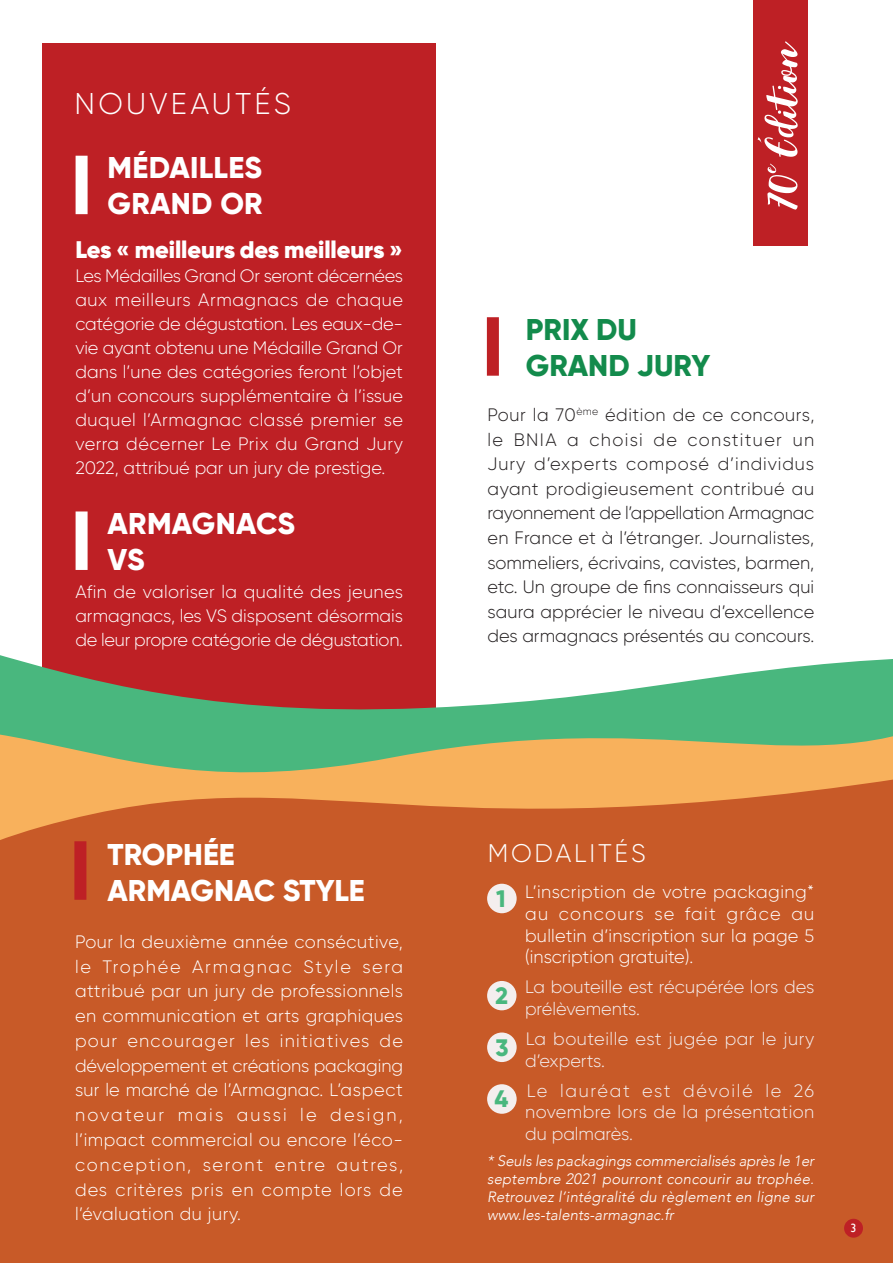
<style>
.page{position:relative;width:893px;height:1263px;background:#fff}
.page>*{position:absolute;margin:0;border:0;box-sizing:border-box;transform-origin:0 0}
.t1{font:800 30px/36px "Gilroy";color:#fff}
.t2{font:800 30px/36px "Gilroy";color:#138b4c}
.t3{font:300 30px "Gilroy";letter-spacing:.11em;color:#fff}
.t4{font:300 25.5px "Gilroy";letter-spacing:.11em;color:#fff}
.t5{font:900 24px "Gilroy";color:#fff}
.t6{font:800 23.85px "Gilroy";color:#49b77e}
.t7{font:800 23.7px "Gilroy";color:#49b77e}
.t8{font:300 18px/24.8px "Gilroy";color:#fff;text-align:justify}
.t9{font:300 18px/24.6px "Gilroy";color:#231f20;text-align:justify}
.t10{font:300 18px/21.6px "Gilroy";letter-spacing:.005em;color:#f4eeee}
.t11{font:300 18px/21.6px "Gilroy";letter-spacing:.03em;color:#f4eeee}
.t12{font:italic 300 15px/18px "Avenir";letter-spacing:.005em;color:#fff;text-align:justify}
.t13{font:12px "Gill Sans";color:#fff}
.t14{font:10.5px "Avenir";color:#fff}
.s1{font-weight:800;font-size:23.85px;color:#49b77e}
</style>
<div class="page">
<div style="left:43px;top:44px;width:393px;height:750px;background:#be2025"></div>
<svg style="left:0;top:641px;width:893px;height:105px;fill:#49b77e"></svg>
<svg style="left:0;top:746px;width:893px;height:517px;background:#ca642e"></svg>
<div style="left:753px;top:0;width:55px;height:245px;background:#be2025"></div>
<div style="left:487px;top:317px;width:12px;height:59px;background:#be2025"></div>
<div style="left:74px;top:841px;width:12px;height:59px;background:#be2025"></div>
<div style="left:76px;top:156px;width:12px;height:58px;background:#fff"></div>
<div style="left:76px;top:511px;width:12px;height:59px;background:#fff"></div>
<div style="left:487px;top:884px;width:30px;height:29px;background:#f4eeee;border-radius:50%"></div>
<div style="left:487px;top:981px;width:29px;height:29px;background:#f4eeee;border-radius:50%"></div>
<div style="left:487px;top:1032px;width:30px;height:30px;background:#f4eeee;border-radius:50%"></div>
<div style="left:487px;top:1084px;width:30px;height:30px;background:#f4eeee;border-radius:50%"></div>
<div style="left:844px;top:1219px;width:19px;height:19px;background:#be2025;border-radius:50%"></div>
<svg style="left:767px;top:164px;width:31px;height:46px"></svg>
<svg style="left:757px;top:41px;width:41px;height:116px"></svg>
<h1 class="t3" style="left:75px;top:86px;width:218px">NOUVEAUTÉS</h1>
<h1 class="t1" style="left:108px;top:149px;width:157px">MÉDAILLES<br>GRAND OR</h1>
<h3 class="t5" style="left:75px;top:235px;width:329px">Les « meilleurs des meilleurs »</h3>
<p class="t8" style="left:75px;top:264px;width:329px;line-height:24px">Les Médailles Grand Or seront décernées aux meilleurs Armagnacs de chaque catégorie de dégustation. Les eaux-de&shy;vie ayant obtenu une Médaille Grand Or dans l’une des catégories feront l’objet d’un concours supplémentaire à l’issue duquel l’Armagnac classé premier se verra décerner Le Prix du Grand Jury 2022, attribué par un jury de prestige.</p>
<h1 class="t1" style="left:108px;top:505px;width:189px">ARMAGNACS<br>VS</h1>
<p class="t8" style="left:75px;top:579px;width:329px;line-height:24px">Afin de valoriser la qualité des jeunes armagnacs, les VS disposent désormais de leur propre catégorie de dégustation.</p>
<h1 class="t1" style="left:108px;top:837px;width:259px">TROPHÉE<br>ARMAGNAC STYLE</h1>
<p class="t8" style="left:75px;top:929px;width:330px">Pour la deuxième année consécutive, le Trophée Armagnac Style sera attribué par un jury de professionnels en communication et arts graphiques pour encourager les initiatives de développement et créations packaging sur le marché de l’Armagnac. L’aspect novateur mais aussi le design, l’impact commercial ou encore l’éco&shy;conception, seront entre autres, des critères pris en compte lors de l’évaluation du jury.</p>
<p class="t14" style="left:81px;top:1212px;width:138px">© Feuille à feuilles - Condom</p>
<h1 class="t2" style="left:526px;top:311px;width:186px">PRIX DU<br>GRAND JURY</h1>
<p class="t9" style="left:488px;top:402px;width:328px">Pour la 70<sup>ème</sup> édition de ce concours, le BNIA a choisi de constituer un Jury d’experts composé d’individus ayant prodigieusement contribué au rayonnement de l’appellation Armagnac en France et à l’étranger. Journalistes, sommeliers, écrivains, cavistes, barmen, etc. Un groupe de fins connaisseurs qui saura apprécier le niveau d’excellence des armagnacs présentés au concours.</p>
<h2 class="t4" style="left:488px;top:837px;width:159px">MODALITÉS</h2>
<p class="t8" style="left:525px;top:881px;width:291px;line-height:21.6px;text-indent:-29px"><span class="s1">1</span> L’inscription de votre packaging* au concours se fait grâce au bulletin d’inscription sur la page 5 (inscription gratuite).</p>
<h3 class="t7" style="left:495px;top:981px;width:14px">2</h3>
<p class="t10" style="left:525px;top:976px;width:291px">La bouteille est récupérée lors des prélèvements.</p>
<h3 class="t6" style="left:495px;top:1032px;width:15px">3</h3>
<p class="t11" style="left:525px;top:1028px;width:291px">La bouteille est jugée par le jury d’experts.</p>
<p class="t10" style="left:525px;top:1079px;width:291px;text-align:justify;text-indent:-31px"><span class="s1">4</span> Le lauréat est dévoilé le 26 novembre lors de la présentation du palmarès.</p>
<p class="t12" style="left:487px;top:1152px;width:329px">* Seuls les packagings commercialisés après le 1er septembre 2021 pourront concourir au trophée.<br>Retrouvez l’intégralité du règlement en ligne sur www.les-talents-armagnac.fr</p>
<p class="t13" style="left:850px;top:1221px;width:7px">3</p>
</div>
